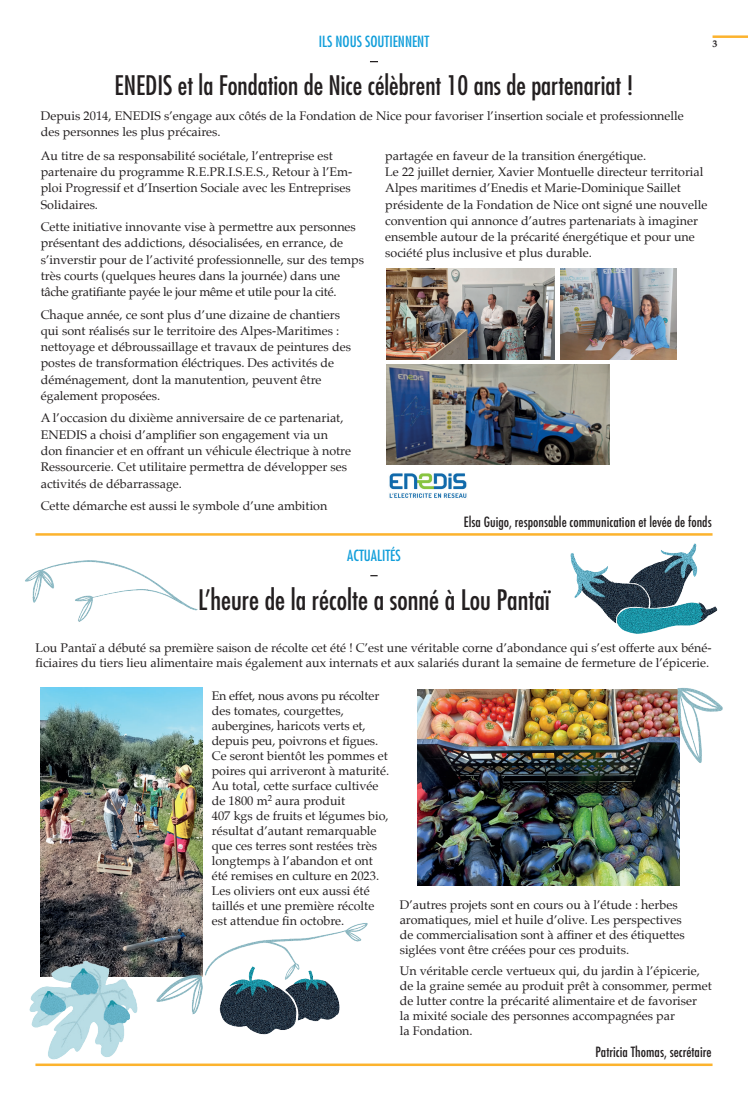
<style>
.page{position:relative;width:748px;height:1099px;background:#fff}
.page>*{position:absolute;margin:0;border:0;box-sizing:border-box;transform-origin:0 0}
.t1{font:condensed 27.5px "Futura Std";color:#231f20}
.t2{font:condensed 26.25px "Futura Std";color:#231f20}
.t3{font:condensed 15px "Futura Std";color:#119eda}
.t4{font:500 condensed 13.75px "Futura";color:#231f20}
.t5{font:12.5px/16.2px "Palatino";color:#231f20}
.t6{font:700 10px "Palatino";color:#231f20}
</style>
<div class="page">
<hr style="left:712px;top:35px;width:36px;height:3px;background:#fcb32e">
<img style="left:387px;top:365px;width:222px;height:100px">
<img style="left:389px;top:473px;width:78px;height:25px">
<img style="left:25px;top:533px;width:698px;height:533px">
<img style="left:560px;top:268px;width:116px;height:92px">
<img style="left:387px;top:268px;width:167px;height:92px">
<p class="t3" style="left:319px;top:33px;width:112px">ILS NOUS SOUTIENNENT</p>
<h2 class="t2" style="left:115px;top:69px;width:520px">ENEDIS et la Fondation de Nice célèbrent 10 ans de partenariat !</h2>
<p class="t5" style="left:41px;top:108px;width:644px">Depuis 2014, ENEDIS s’engage aux côtés de la Fondation de Nice pour favoriser l’insertion sociale et professionnelle des personnes les plus précaires.</p>
<p class="t6" style="left:712px;top:35px;width:6px">3</p>
<p class="t5" style="left:41px;top:147px;width:313px">Au titre de sa responsabilité sociétale, l’entreprise est partenaire du programme R.E.PR.I.S.E.S., Retour à l’Em&shy;ploi Progressif et d’Insertion Sociale avec les Entreprises Solidaires.</p>
<p class="t5" style="left:41px;top:219px;width:325px">Cette initiative innovante vise à permettre aux personnes présentant des addictions, désocialisées, en errance, de s’inverstir pour de l’activité professionnelle, sur des temps très courts (quelques heures dans la journée) dans une tâche gratifiante payée le jour même et utile pour la cité.</p>
<p class="t5" style="left:41px;top:306px;width:312px">Chaque année, ce sont plus d’une dizaine de chantiers qui sont réalisés sur le territoire des Alpes-Maritimes : nettoyage et débroussaillage et travaux de peintures des postes de transformation éléctriques. Des activités de déménagement, dont la manutention, peuvent être également proposées.</p>
<p class="t5" style="left:41px;top:410px;width:312px">A l’occasion du dixième anniversaire de ce partenariat, ENEDIS a choisi d’amplifier son engagement via un don financier et en offrant un véhicule électrique à notre Ressourcerie. Cet utilitaire permettra de développer ses activités de débarrassage.</p>
<p class="t5" style="left:41px;top:497px;width:288px">Cette démarche est aussi le symbole d’une ambition</p>
<p class="t5" style="left:385px;top:147px;width:323px">partagée en faveur de la transition énergétique.<br>Le 22 juillet dernier, Xavier Montuelle directeur territorial Alpes maritimes d’Enedis et Marie-Dominique Saillet présidente de la Fondation de Nice ont signé une nouvelle convention qui annonce d’autres partenariats à imaginer ensemble autour de la précarité énergétique et pour une société plus inclusive et plus durable.</p>
<p class="t4" style="left:463px;top:513px;width:249px">Elsa Guigo, responsable communication et levée de fonds</p>
<p class="t3" style="left:347px;top:547px;width:55px">ACTUALITÉS</p>
<h1 class="t1" style="left:198px;top:583px;width:353px">L’heure de la récolte a sonné à Lou Pantaï</h1>
<p class="t5" style="left:35px;top:640px;width:677px;line-height:15px">Lou Pantaï a débuté sa première saison de récolte cet été ! C’est une véritable corne d’abondance qui s’est offerte aux béné&shy;ficiaires du tiers lieu alimentaire mais également aux internats et aux salariés durant la semaine de fermeture de l’épicerie.</p>
<p class="t5" style="left:212px;top:688px;width:179px;line-height:15px">En effet, nous avons pu récolter des tomates, courgettes, aubergines, haricots verts et, depuis peu, poivrons et figues.<br>Ce seront bientôt les pommes et poires qui arriveront à maturité.<br>Au total, cette surface cultivée de 1800 m<sup>2</sup> aura produit<br>407 kgs de fruits et légumes bio, résultat d’autant remarquable que ces terres sont restées très longtemps à l’abandon et ont été remises en culture en 2023.<br>Les oliviers ont eux aussi été taillés et une première récolte est attendue fin octobre.</p>
<p class="t5" style="left:400px;top:897px;width:287px;line-height:15px">D’autres projets sont en cours ou à l’étude : herbes aromatiques, miel et huile d’olive. Les perspectives de commercialisation sont à affiner et des étiquettes siglées vont être créées pour ces produits.</p>
<p class="t5" style="left:400px;top:963px;width:313px;line-height:15px">Un véritable cercle vertueux qui, du jardin à l’épicerie, de la graine semée au produit prêt à consommer, permet de lutter contre la précarité alimentaire et de favoriser<br>la mixité sociale des personnes accompagnées par<br>la Fondation.</p>
<p class="t4" style="left:595px;top:1042px;width:117px">Patricia Thomas, secrétaire</p>
</div>
